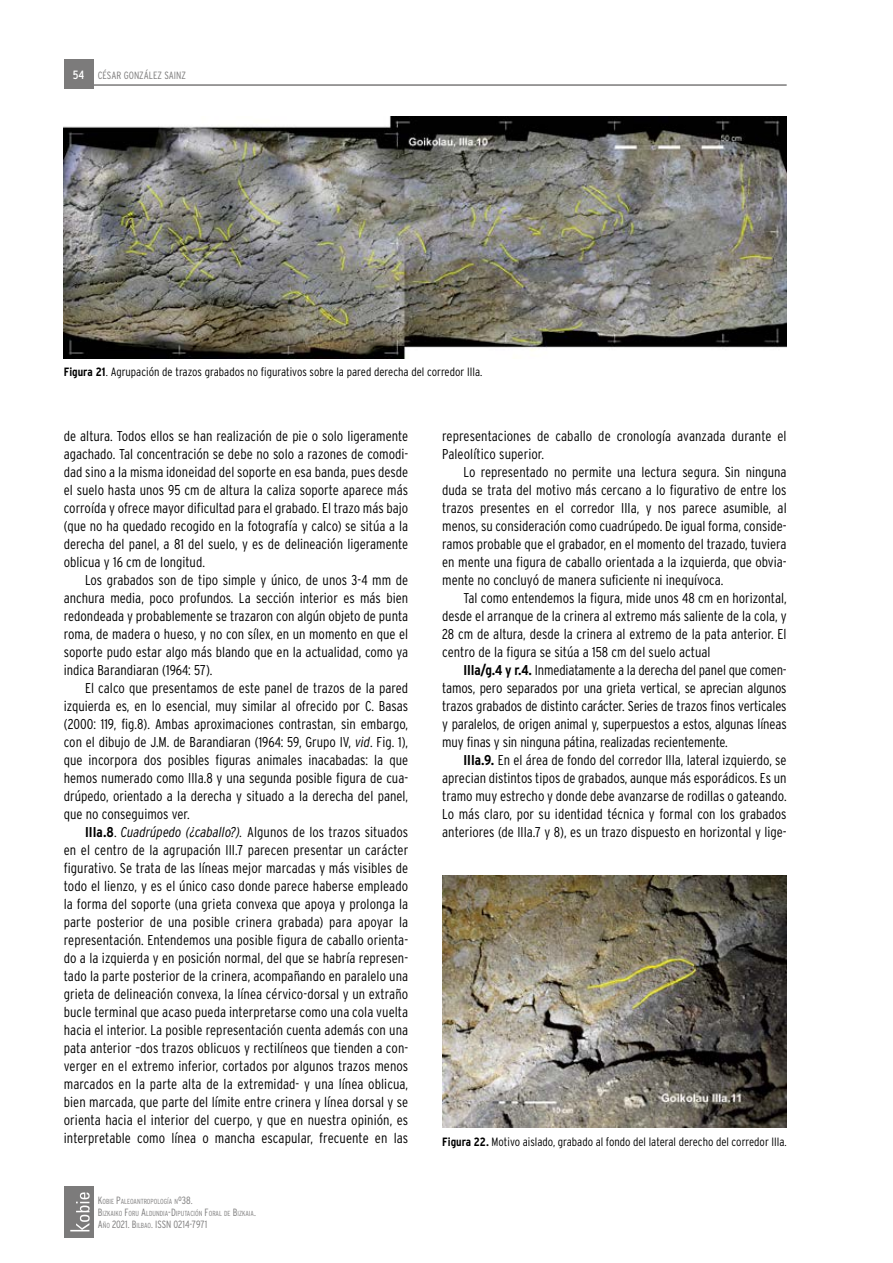
<style>
.page{position:relative;width:893px;height:1263px;background:#fff}
.page>*{position:absolute;margin:0;border:0;box-sizing:border-box;transform-origin:0 0}
.t1{font:300 14.25px/18px "Interstate Condensed";color:#000;text-align:justify}
.t2{font:300 12px "Interstate Condensed";color:#000}
.t3{font:300 10.5px "Interstate Condensed";letter-spacing:-.01em;color:#7c7b7b}
.t4{font:300 10.5px "Interstate Condensed";color:#7c7b7b}
.t5{font:300 7.35px/12px "Interstate Condensed";color:#7c7b7b}
.s1{font-weight:400;font-size:12px;color:#fff}
.s2{font-weight:700}
.s3{font-style:italic}
.s4{font-size:10.5px}
.s5{font-size:7.35px}
</style>
<div class="page">
<div style="left:64px;top:60px;width:30px;height:29px;background:#7c7b7b"></div>
<div style="left:64px;top:1186px;width:30px;height:51px;background:#7c7b7b"></div>
<svg style="left:70px;top:1192px;width:20px;height:39px"></svg>
<hr style="left:94px;top:84px;width:693px;height:2px;background:#7c7b7b">
<img style="left:64px;top:117px;width:723px;height:241px">
<img style="left:442px;top:875px;width:345px;height:253px">
<p class="t4" style="left:73px;top:69px;width:114px"><span class="s1">54</span> CÉSAR GONZÁLEZ SAINZ</p>
<p class="t2" style="left:64px;top:365px;width:420px"><span class="s2">Figura 21</span>. Agrupación de trazos grabados no figurativos sobre la pared derecha del corredor IIIa.</p>
<p class="t1" style="left:64px;top:427px;width:346px">de altura. Todos ellos se han realización de pie o solo ligeramente agachado. Tal concentración se debe no solo a razones de comodi&shy;dad sino a la misma idoneidad del soporte en esa banda, pues desde el suelo hasta unos 95 cm de altura la caliza soporte aparece más corroída y ofrece mayor dificultad para el grabado. El trazo más bajo (que no ha quedado recogido en la fotografía y calco) se sitúa a la derecha del panel, a 81 del suelo, y es de delineación ligeramente oblicua y 16 cm de longitud.</p>
<p class="t1" style="left:64px;top:571px;width:346px;text-indent:21px">Los grabados son de tipo simple y único, de unos 3-4 mm de anchura media, poco profundos. La sección interior es más bien redondeada y probablemente se trazaron con algún objeto de punta roma, de madera o hueso, y no con sílex, en un momento en que el soporte pudo estar algo más blando que en la actualidad, como ya indica Barandiaran (1964: 57).</p>
<p class="t1" style="left:64px;top:679px;width:346px;text-indent:21px">El calco que presentamos de este panel de trazos de la pared izquierda es, en lo esencial, muy similar al ofrecido por C. Basas (2000: 119, fig.8). Ambas aproximaciones contrastan, sin embargo, con el dibujo de J.M. de Barandiaran (1964: 59, Grupo IV, <span class="s3">vid</span>. Fig. 1), que incorpora dos posibles figuras animales inacabadas: la que hemos numerado como IIIa.8 y una segunda posible figura de cua&shy;drúpedo, orientado a la derecha y situado a la derecha del panel, que no conseguimos ver.</p>
<p class="t1" style="left:64px;top:823px;width:346px;text-indent:21px"><span class="s2">IIIa.8</span>. <span class="s3">Cuadrúpedo (¿caballo?).</span> Algunos de los trazos situados en el centro de la agrupación III.7 parecen presentar un carácter figurativo. Se trata de las líneas mejor marcadas y más visibles de todo el lienzo, y es el único caso donde parece haberse empleado la forma del soporte (una grieta convexa que apoya y prolonga la parte posterior de una posible crinera grabada) para apoyar la representación. Entendemos una posible figura de caballo orienta&shy;do a la izquierda y en posición normal, del que se habría represen&shy;tado la parte posterior de la crinera, acompañando en paralelo una grieta de delineación convexa, la línea cérvico-dorsal y un extraño bucle terminal que acaso pueda interpretarse como una cola vuelta hacia el interior. La posible representación cuenta además con una pata anterior –dos trazos oblicuos y rectilíneos que tienden a con&shy;verger en el extremo inferior, cortados por algunos trazos menos marcados en la parte alta de la extremidad- y una línea oblicua, bien marcada, que parte del límite entre crinera y línea dorsal y se orienta hacia el interior del cuerpo, y que en nuestra opinión, es interpretable como línea o mancha escapular, frecuente en las</p>
<p class="t5" style="left:98px;top:1196px;width:160px"><span class="s4">K</span>OBIE <span class="s4">P</span>ALEOANTROPOLOGÍA N<span class="s4">º38.<br>B</span>IZKAIKO <span class="s4">F</span>ORU <span class="s4">A</span>LDUNDIA<span class="s4">-D</span>IPUTACIÓN <span class="s4">F</span>ORAL DE <span class="s4">B</span>IZKAIA<span class="s4">.</span></p>
<p class="t3" style="left:98px;top:1219px;width:111px">A<span class="s5">ÑO</span> 2021. B <span class="s5">ILBAO</span>. ISSN 0214-7971</p>
<p class="t1" style="left:442px;top:427px;width:346px">representaciones de caballo de cronología avanzada durante el<br>Paleolítico superior.</p>
<p class="t1" style="left:442px;top:463px;width:346px;text-indent:21px">Lo representado no permite una lectura segura. Sin ninguna duda se trata del motivo más cercano a lo figurativo de entre los trazos presentes en el corredor IIIa, y nos parece asumible, al menos, su consideración como cuadrúpedo. De igual forma, conside&shy;ramos probable que el grabador, en el momento del trazado, tuviera en mente una figura de caballo orientada a la izquierda, que obvia&shy;mente no concluyó de manera suficiente ni inequívoca.</p>
<p class="t1" style="left:442px;top:589px;width:346px;text-indent:21px">Tal como entendemos la figura, mide unos 48 cm en horizontal, desde el arranque de la crinera al extremo más saliente de la cola, y 28 cm de altura, desde la crinera al extremo de la pata anterior. El centro de la figura se sitúa a 158 cm del suelo actual</p>
<p class="t1" style="left:442px;top:661px;width:346px;text-indent:21px"><span class="s2">IIIa/g.4 y r.4.</span> Inmediatamente a la derecha del panel que comen&shy;tamos, pero separados por una grieta vertical, se aprecian algunos trazos grabados de distinto carácter. Series de trazos finos verticales y paralelos, de origen animal y, superpuestos a estos, algunas líneas muy finas y sin ninguna pátina, realizadas recientemente.</p>
<p class="t1" style="left:442px;top:751px;width:346px;text-indent:21px"><span class="s2">IIIa.9.</span> En el área de fondo del corredor IIIa, lateral izquierdo, se aprecian distintos tipos de grabados, aunque más esporádicos. Es un tramo muy estrecho y donde debe avanzarse de rodillas o gateando.<br>Lo más claro, por su identidad técnica y formal con los grabados anteriores (de IIIa.7 y 8), es un trazo dispuesto en horizontal y lige-</p>
<p class="t2" style="left:442px;top:1135px;width:346px"><span class="s2">Figura 22.</span> Motivo aislado, grabado al fondo del lateral derecho del corredor IIIa.</p>
</div>
